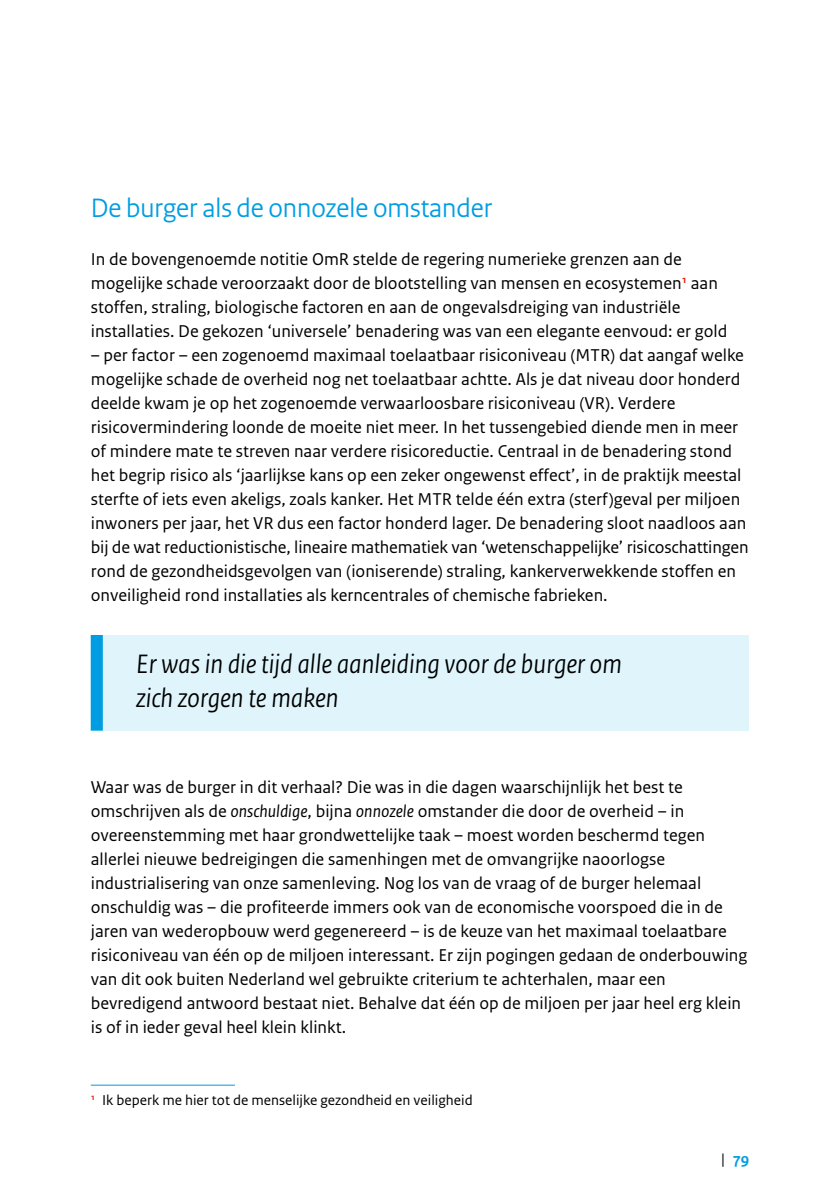
<style>
.page{position:relative;width:840px;height:1191px;background:#fff}
.page>*{position:absolute;margin:0;border:0;box-sizing:border-box;transform-origin:0 0}
._08_RO_Quote_2{font:italic 28px/33.6px "Rijksoverheid Sans Heading";color:#000}
._04_RO_Paragraafkop{font:28px "Rijksoverheid Sans Heading";color:#009de2}
._10_RO_Broodtekst_Sa{font:18px/24px "Rijksoverheid Sans Text";color:#000}
.t1{font:700 16px "Rijksoverheid Sans Text";color:#009de2}
._14_RO_Voetnoot{font:15px "Rijksoverheid Sans Text";color:#000}
.s1{font-style:italic}
.s2{font-weight:400;color:#000}
</style>
<div class="page">
<div style="left:91px;top:635px;width:657px;height:95px;background:#dff5fb"></div>
<div style="left:91px;top:635px;width:12px;height:95px;background:#009de2"></div>
<hr style="left:91px;top:1084px;width:144px;height:1px;background:#009de2">
<p class="_04_RO_Paragraafkop" style="left:91px;top:191px;width:403px">De burger als de onnozele omstander</p>
<p class="_10_RO_Broodtekst_Sa" style="left:91px;top:247px;width:637px">In de bovengenoemde notitie OmR stelde de regering numerieke grenzen aan de mogelijke schade veroorzaakt door de blootstelling van mensen en ecosystemen<sup>1</sup> aan stoffen, straling, biologische factoren en aan de ongevalsdreiging van industriële installaties. De gekozen ‘universele’ benadering was van een elegante eenvoud: er gold</p>
<p class="_10_RO_Broodtekst_Sa" style="left:91px;top:343px;width:659px">– per factor – een zogenoemd maximaal toelaatbaar risiconiveau (MTR) dat aangaf welke mogelijke schade de overheid nog net toelaatbaar achtte. Als je dat niveau door honderd deelde kwam je op het zogenoemde verwaarloosbare risiconiveau (VR). Verdere risicovermindering loonde de moeite niet meer. In het tussengebied diende men in meer of mindere mate te streven naar verdere risicoreductie. Centraal in de benadering stond het begrip risico als ‘jaarlijkse kans op een zeker ongewenst effect’, in de praktijk meestal sterfte of iets even akeligs, zoals kanker. Het MTR telde één extra (sterf)geval per miljoen inwoners per jaar, het VR dus een factor honderd lager. De benadering sloot naadloos aan bij de wat reductionistische, lineaire mathematiek van ‘wetenschappelijke’ risicoschattingen rond de gezondheidsgevolgen van (ioniserende) straling, kankerverwekkende stoffen en onveiligheid rond installaties als kerncentrales of chemische fabrieken.</p>
<p class="_08_RO_Quote_2" style="left:136px;top:647px;width:487px">Er was in die tijd alle aanleiding voor de burger om zich zorgen te maken</p>
<p class="_10_RO_Broodtekst_Sa" style="left:91px;top:775px;width:657px">Waar was de burger in dit verhaal? Die was in die dagen waarschijnlijk het best te omschrijven als de <span class="s1">onschuldige</span>, bijna <span class="s1">onnozele</span> omstander die door de overheid – in overeenstemming met haar grondwettelijke taak – moest worden beschermd tegen allerlei nieuwe bedreigingen die samenhingen met de omvangrijke naoorlogse industrialisering van onze samenleving. Nog los van de vraag of de burger helemaal onschuldig was – die profiteerde immers ook van de economische voorspoed die in de jaren van wederopbouw werd gegenereerd – is de keuze van het maximaal toelaatbare risiconiveau van één op de miljoen interessant. Er zijn pogingen gedaan de onderbouwing van dit ook buiten Nederland wel gebruikte criterium te achterhalen, maar een bevredigend antwoord bestaat niet. Behalve dat één op de miljoen per jaar heel erg klein is of in ieder geval heel klein klinkt.</p>
<p class="_14_RO_Voetnoot" style="left:91px;top:1091px;width:383px"><sup>1</sup> Ik beperk me hier tot de menselijke gezondheid en veiligheid</p>
<p class="t1" style="left:721px;top:1150px;width:29px"><span class="s2">|</span> 79</p>
</div>
